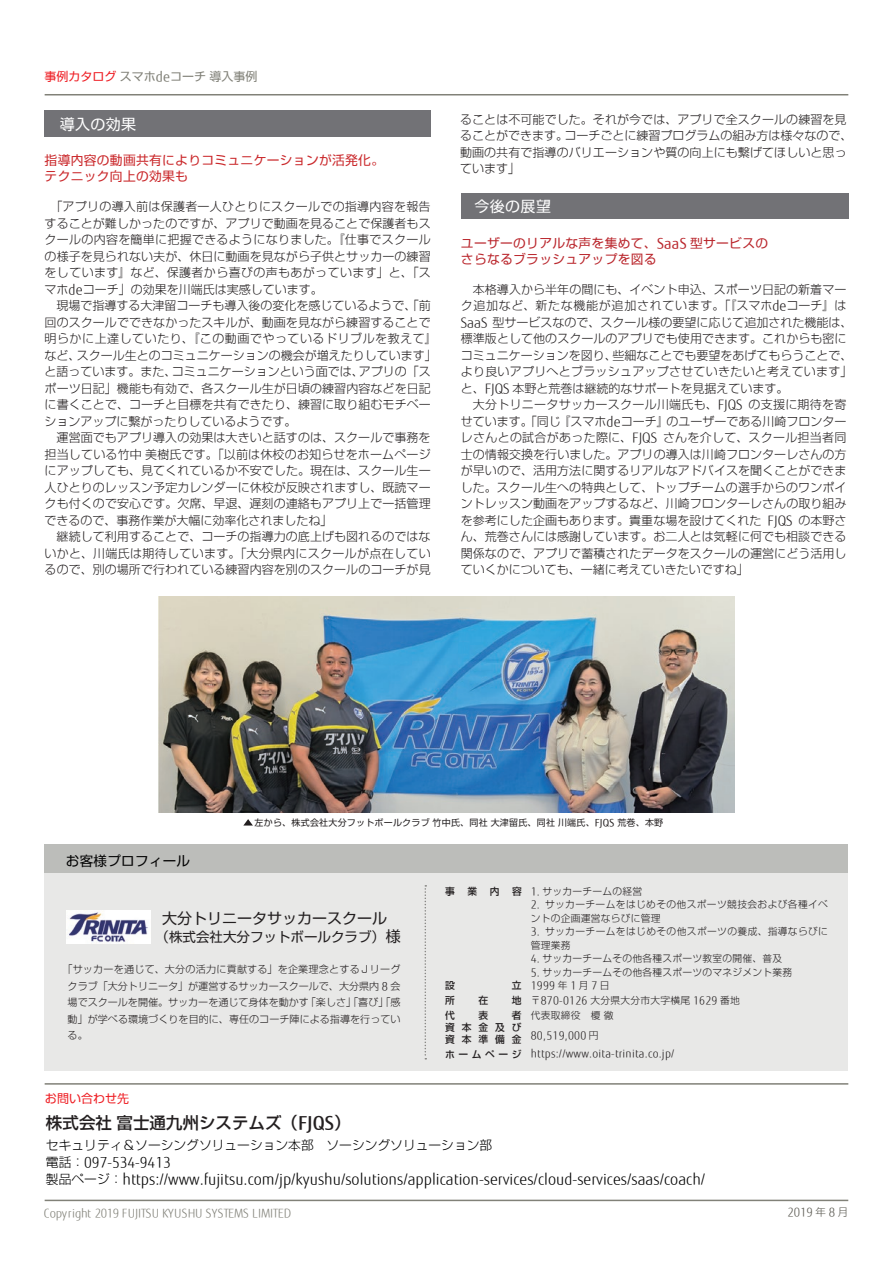
<style>
.page{position:relative;width:893px;height:1263px;background:#fff}
.page>*{position:absolute;margin:0;border:0;box-sizing:border-box;transform-origin:0 0}
.t1{font:16.5px "FUJI Shin Go Medium";color:#231f20}
.t2{font:15px "FUJI Shin Go Regular";color:#231f20}
.t3{font:15px "FUJI Shin Go Regular";letter-spacing:.025em;color:#fff}
.t4{font:13.5px "FUJI Shin Go Light";color:#000}
.t5{font:13.5px "FUJI Shin Go Regular";color:#231f20}
.t6{font:13.5px "FUJI Shin Go Regular";letter-spacing:.025em;color:#030303}
.t7{font:12.75px/16.5px "FUJI Shin Go Light";color:#000}
.t8{font:12.75px/16.5px "FUJI Shin Go Regular";letter-spacing:.025em;color:#ba272d}
.t9{font:12.75px/16.5px "FUJI Shin Go Regular";letter-spacing:.025em;color:#ca282b}
.t10{font:12px/16.5px "FUJI Shin Go Light";letter-spacing:.005em;color:#231f20}
.t11{font:12px "FUJI Shin Go Regular";color:#818178}
.t12{font:12px "FUJI Shin Go Regular";color:#ee1d23}
.t13{font:10.5px "FUJI Shin Go Light";letter-spacing:-.005em;color:#818178}
.t14{font:10.5px "FUJI Shin Go Light";color:#58574f}
.t15{font:10.05px/16.5px "FUJI Shin Go Light";letter-spacing:.005em;color:#231f20;text-align:justify}
.t16{font:9.75px/13.5px "FUJI Shin Go Light";letter-spacing:.025em;color:#231f20}
.t17{font:9.75px/12px "FUJI Shin Go Medium";letter-spacing:.715em;color:#231f20;text-align:justify}
.t18{font:9px "FUJI Shin Go Regular";letter-spacing:.025em;color:#231f20}
.s1{color:#ee1d23}
.s2{font-family:"FUJI Shin Go Medium"}
.s3{font-size:15px}
.s4{font-size:12.75px}
</style>
<div class="page">
<hr style="left:45px;top:1200px;width:803px;height:1px;background:#818178">
<hr style="left:45px;top:1083px;width:803px;height:2px;background:#818178">
<hr style="left:45px;top:94px;width:803px;height:1px;background:#818178">
<div style="left:45px;top:870px;width:803px;height:200px;background:#e8e8e7"></div>
<div style="left:461px;top:193px;width:388px;height:26px;background:#727276"></div>
<div style="left:45px;top:110px;width:386px;height:26px;background:#727276"></div>
<div style="left:45px;top:844px;width:803px;height:28px;background:#bcbdba"></div>
<svg style="left:425px;top:885px;width:1px;height:174px"></svg>
<svg style="left:243px;top:819px;width:10px;height:6px"></svg>
<img style="left:159px;top:597px;width:576px;height:216px">
<img style="left:66px;top:910px;width:85px;height:34px">
<p class="t11" style="left:45px;top:68px;width:214px"><span class="s1">事例カタログ</span> スマホdeコーチ 導入事例</p>
<p class="t3" style="left:60px;top:115px;width:78px">導入の効果</p>
<p class="t9" style="left:45px;top:152px;width:341px">指導内容の動画共有によりコミュニケーションが活発化。テクニック向上の効果も</p>
<p class="t10" style="left:45px;top:199px;width:394px">　「アプリの導入前は保護者一人ひとりにスクールでの指導内容を報告することが難しかったのですが、アプリで動画を見ることで保護者もスクールの内容を簡単に把握できるようになりました。『仕事でスクールの様子を見られない夫が、休日に動画を見ながら子供とサッカーの練習をしています』など、保護者から喜びの声もあがっています」と、「スマホdeコーチ」の効果を川端氏は実感しています。<br>　現場で指導する大津留コーチも導入後の変化を感じているようで、「前回のスクールでできなかったスキルが、動画を見ながら練習することで明らかに上達していたり、『この動画でやっているドリブルを教えて』など、スクール生とのコミュニケーションの機会が増えたりしています」と語っています。また、コミュニケーションという面では、アプリの「スポーツ日記」機能も有効で、各スクール生が日頃の練習内容などを日記に書くことで、コーチと目標を共有できたり、練習に取り組むモチベーションアップに繋がったりしているようです。<br>　運営面でもアプリ導入の効果は大きいと話すのは、スクールで事務を担当している竹中 美樹氏です。「以前は休校のお知らせをホームページにアップしても、見てくれているか不安でした。現在は、スクール生一人ひとりのレッスン予定カレンダーに休校が反映されますし、既読マークも付くので安心です。欠席、早退、遅刻の連絡もアプリ上で一括管理できるので、事務作業が大幅に効率化されましたね」<br>　継続して利用することで、コーチの指導力の底上げも図れるのではないかと、川端氏は期待しています。「大分県内にスクールが点在しているので、別の場所で行われている練習内容を別のスクールのコーチが見</p>
<p class="t10" style="left:460px;top:112px;width:394px">ることは不可能でした。それが今では、アプリで全スクールの練習を見ることができます。コーチごとに練習プログラムの組み方は様々なので、動画の共有で指導のバリエーションや質の向上にも繋げてほしいと思っています」</p>
<p class="t3" style="left:474px;top:197px;width:78px">今後の展望</p>
<p class="t8" style="left:461px;top:235px;width:309px">ユーザーのリアルな声を集めて、SaaS 型サービスのさらなるブラッシュアップを図る</p>
<p class="t10" style="left:461px;top:281px;width:393px">　本格導入から半年の間にも、イベント申込、スポーツ日記の新着マーク追加など、新たな機能が追加されています。「『スマホdeコーチ』はSaaS 型サービスなので、スクール様の要望に応じて追加された機能は、標準版として他のスクールのアプリでも使用できます。これからも密にコミュニケーションを図り、些細なことでも要望をあげてもらうことで、より良いアプリへとブラッシュアップさせていきたいと考えています」と、FJQS 本野と荒巻は継続的なサポートを見据えています。<br>　大分トリニータサッカースクール川端氏も、FJQS の支援に期待を寄せています。「同じ『スマホdeコーチ』のユーザーである川崎フロンターレさんとの試合があった際に、FJQS さんを介して、スクール担当者同士の情報交換を行いました。アプリの導入は川崎フロンターレさんの方が早いので、活用方法に関するリアルなアドバイスを聞くことができました。スクール生への特典として、トップチームの選手からのワンポイントレッスン動画をアップするなど、川崎フロンターレさんの取り組みを参考にした企画もあります。貴重な場を設けてくれた FJQS の本野さん、荒巻さんには感謝しています。お二人とは気軽に何でも相談できる関係なので、アプリで蓄積されたデータをスクールの運営にどう活用していくかについても、一緒に考えていきたいですね」</p>
<p class="t6" style="left:66px;top:852px;width:126px">お客様プロフィール</p>
<p class="t18" style="left:243px;top:817px;width:422px"><span class="s2">　</span> 左から、株式会社大分フットボールクラブ 竹中氏、同社 大津留氏、同社 川端氏、FJQS 荒巻、本野</p>
<p class="t2" style="left:162px;top:908px;width:226px">大分トリニータサッカースクール</p>
<p class="t5" style="left:155px;top:927px;width:247px">（株式会社大分フットボールクラブ）<span class="s3">様</span></p>
<p class="t15" style="left:68px;top:961px;width:334px;text-indent:-5px">「サッカーを通じて、大分の活力に貢献する」を企業理念とするＪリーグクラブ「大分トリニータ」が運営するサッカースクールで、大分県内 8 会場でスクールを開催。サッカーを通じて身体を動かす「楽しさ」「喜び」「感動」が学べる環境づくりを目的に、専任のコーチ陣による指導を行っている。</p>
<p class="t12" style="left:45px;top:1091px;width:85px">お問い合わせ先</p>
<p class="t17" style="left:445px;top:885px;width:11px">事</p>
<p class="t17" style="left:467px;top:885px;width:11px">業</p>
<p class="t17" style="left:490px;top:885px;width:11px">内</p>
<p class="t17" style="left:512px;top:885px;width:11px">容</p>
<p class="t17" style="left:445px;top:980px;width:11px">設</p>
<p class="t17" style="left:512px;top:980px;width:11px">立</p>
<p class="t17" style="left:445px;top:995px;width:11px">所</p>
<p class="t17" style="left:478px;top:995px;width:11px">在</p>
<p class="t17" style="left:512px;top:995px;width:11px">地</p>
<p class="t17" style="left:445px;top:1010px;width:11px">代</p>
<p class="t17" style="left:478px;top:1010px;width:11px">表</p>
<p class="t17" style="left:445px;top:1010px;width:78px;text-indent:67px">者資本金及び資本準備金</p>
<p class="t17" style="left:445px;top:1049px;width:78px">ホームページ</p>
<p class="t16" style="left:531px;top:885px;width:113px">1. サッカーチームの経営</p>
<p class="t16" style="left:531px;top:898px;width:299px">2. サッカーチームをはじめその他スポーツ競技会および各種イベントの企画運営ならびに管理</p>
<p class="t16" style="left:531px;top:925px;width:299px">3. サッカーチームをはじめその他スポーツの養成、指導ならびに管理業務</p>
<p class="t16" style="left:531px;top:952px;width:253px">4. サッカーチームその他各種スポーツ教室の開催、普及</p>
<p class="t16" style="left:531px;top:966px;width:263px">5. サッカーチームその他各種スポーツのマネジメント業務<br>1999年1月7日</p>
<p class="t16" style="left:531px;top:993px;width:211px;line-height:15px">〒870-0126 大分県大分市大字横尾 1629 番地代表取締役　榎 徹</p>
<p class="t16" style="left:531px;top:1026px;width:145px;line-height:18px">80,519,000 円https://www.oita-trinita.co.jp/</p>
<h1 class="t1" style="left:46px;top:1112px;width:306px">株式会社 富士通九州システムズ（FJQS）</h1>
<p class="t7" style="left:46px;top:1138px;width:448px">セキュリティ＆ソーシングソリューション本部　ソーシングソリューション部電話：097-534-9413</p>
<p class="t4" style="left:46px;top:1170px;width:661px"><span class="s4">製品ページ：</span>https://www.fujitsu.com/jp/kyushu/solutions/application-services/cloud-services/saas/coach/</p>
<p class="t13" style="left:44px;top:1206px;width:249px">Copyright 2019 FUJITSU KYUSHU SYSTEMS LIMITED</p>
<p class="t14" style="left:787px;top:1205px;width:62px">2019 年 8 月</p>
</div>
